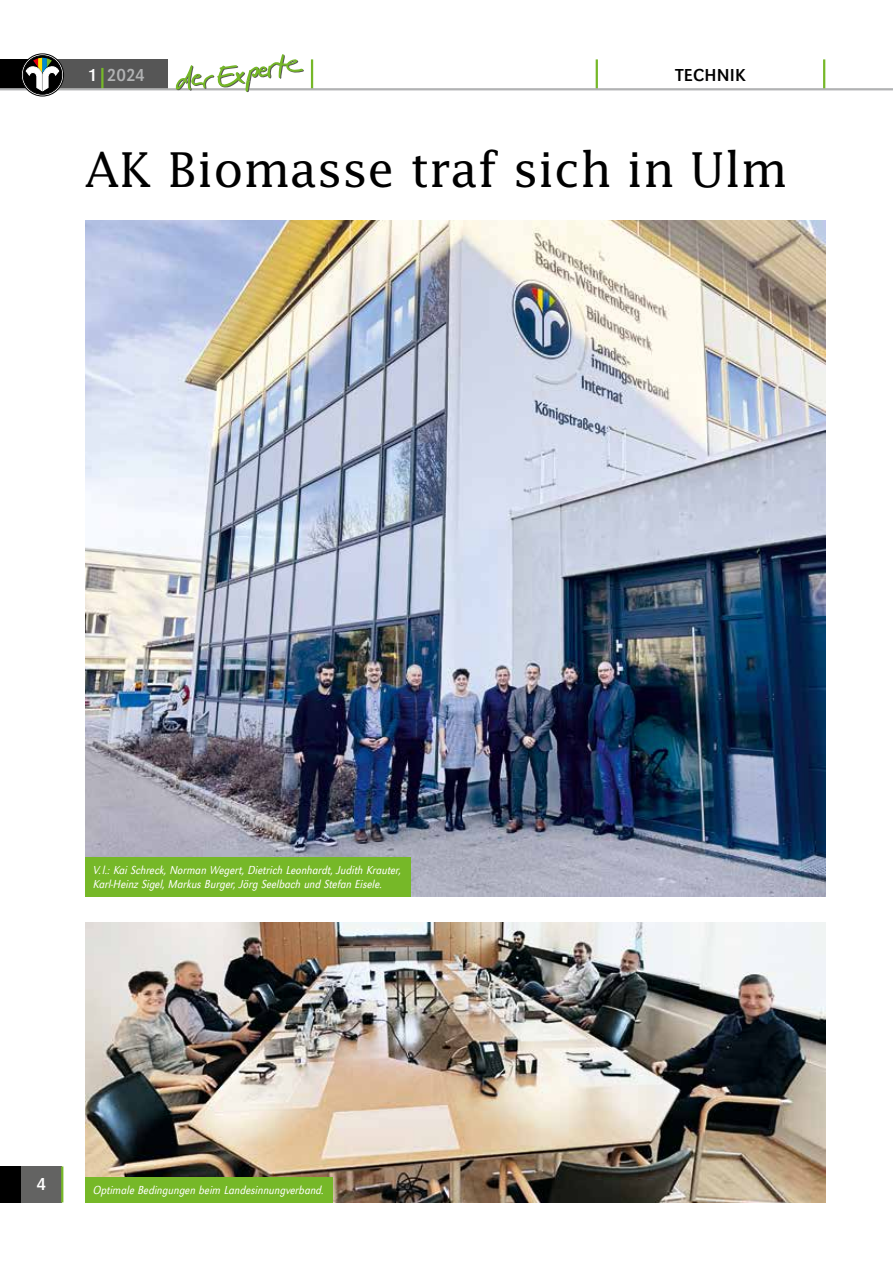
<style>
.page{position:relative;width:893px;height:1263px;background:#fff}
.page>*{position:absolute;margin:0;border:0;box-sizing:border-box;transform-origin:0 0}
.t1{font:48px "Lucida Std";color:#000}
.t2{font:condensed 18px "EXPERTEURW Grot T";letter-spacing:.015em;color:#000}
.t3{font:condensed 18px "EXPERTEURW Grot T";color:#b1b2b3}
.t4{font:condensed 18px "EXPERTEURW Grot T";color:#fff}
.t5{font:12px/14.2px "EXPERTEURW Grot T Extracond L Ital";color:#fff}
.s1{color:#fff}
</style>
<div class="page">
<hr style="left:311px;top:59px;width:2px;height:30px;background:#76b828">
<hr style="left:596px;top:59px;width:2px;height:30px;background:#76b828">
<hr style="left:823px;top:59px;width:2px;height:30px;background:#76b828">
<div style="left:0;top:59px;width:28px;height:30px;background:#000"></div>
<div style="left:51px;top:59px;width:117px;height:30px;background:#565656"></div>
<hr style="left:101px;top:68px;width:2px;height:21px;background:#76b828">
<div style="left:0;top:1166px;width:21px;height:36px;background:#000"></div>
<div style="left:21px;top:1166px;width:41px;height:36px;background:#636362"></div>
<hr style="left:61px;top:1166px;width:2px;height:36px;background:#76b828">
<hr style="left:0;top:88px;width:893px;height:2px;background:#b1b2b3">
<svg style="left:176px;top:54px;width:128px;height:38px"></svg>
<svg style="left:21px;top:54px;width:43px;height:42px"></svg>
<div style="left:21px;top:54px;width:43px;height:42px;border:1px solid #000;border-radius:50%"></div>
<div style="left:23px;top:56px;width:39px;height:38px;background:#000;border-radius:50%"></div>
<div style="left:23px;top:56px;width:39px;height:38px;border:1px solid #000;border-radius:50%"></div>
<svg style="left:26px;top:58px;width:33px;height:33px"></svg>
<img style="left:85px;top:220px;width:740px;height:676px">
<img style="left:85px;top:922px;width:740px;height:280px">
<div style="left:85px;top:1177px;width:248px;height:25px;background:#76b828"></div>
<div style="left:85px;top:857px;width:325px;height:39px;background:#76b828"></div>
<h2 class="t3" style="left:87px;top:65px;width:59px"><span class="s1">1</span> 2024</h2>
<h2 class="t2" style="left:675px;top:65px;width:71px">TECHNIK</h2>
<h1 class="t1" style="left:85px;top:140px;width:704px">AK Biomasse traf sich in Ulm</h1>
<p class="t5" style="left:94px;top:862px;width:309px">V. l.: Kai Schreck, Norman Wegert, Dietrich Leonhardt, Judith Krauter,<br>Karl-Heinz Sigel, Markus Burger, Jörg Seelbach und Stefan Eisele.</p>
<h2 class="t4" style="left:37px;top:1174px;width:11px">4</h2>
<p class="t5" style="left:94px;top:1183px;width:232px">Optimale Bedingungen beim Landesinnungverband.</p>
</div>
